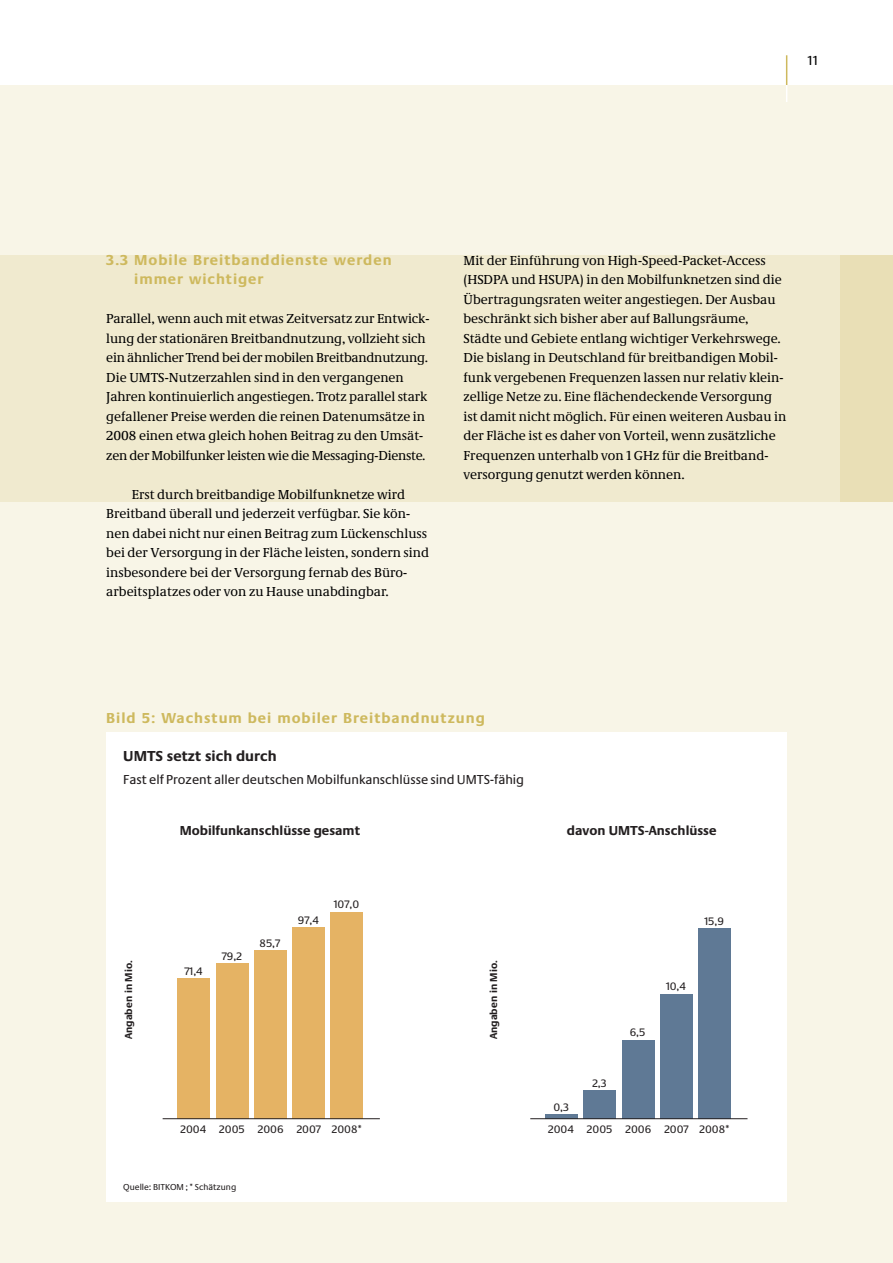
<style>
.page{position:relative;width:893px;height:1263px;background:#fff}
.page>*{position:absolute;margin:0;border:0;box-sizing:border-box;transform-origin:0 0}
.t1{font:700 15px/19.5px "Neue Praxis";letter-spacing:.06em;color:#ceb95e}
.t2{font:700 15px "Neue Praxis";color:#231f20}
.t3{font:13.5px/19.5px "Neue Demos";color:#000}
.t4{font:13.5px "Neue Praxis";color:#231f20}
.t5{font:700 13.5px "Neue Praxis";color:#231f20}
.t6{font:13.5px "Neue Praxis";color:#000}
.t7{font:11.25px "Neue Praxis";color:#231f20}
.t8{font:700 10.5px "Neue Praxis";color:#231f20}
.t9{font:9px "Neue Praxis";color:#231f20}
</style>
<div class="page">
<div style="left:0;top:85px;width:893px;height:1178px;background:#f8f5e7"></div>
<div style="left:0;top:255px;width:893px;height:247px;background:#f0eacf"></div>
<hr style="left:786px;top:55px;width:1px;height:30px;background:#ceb95e">
<svg style="left:786px;top:85px;width:1px;height:17px"></svg>
<div style="left:840px;top:255px;width:53px;height:247px;background:#e9dfb6"></div>
<div style="left:106px;top:733px;width:681px;height:467px;background:#fff"></div>
<hr style="left:545px;top:1114px;width:33px;height:4px;background:#5f7995">
<div style="left:584px;top:1090px;width:32px;height:28px;background:#5f7995"></div>
<div style="left:622px;top:1039px;width:32px;height:79px;background:#5f7995"></div>
<div style="left:660px;top:994px;width:32px;height:124px;background:#5f7995"></div>
<div style="left:698px;top:928px;width:33px;height:190px;background:#5f7995"></div>
<div style="left:178px;top:978px;width:32px;height:140px;background:#e5b364"></div>
<div style="left:216px;top:963px;width:32px;height:155px;background:#e5b364"></div>
<div style="left:254px;top:950px;width:32px;height:168px;background:#e5b364"></div>
<div style="left:293px;top:927px;width:32px;height:191px;background:#e5b364"></div>
<div style="left:331px;top:912px;width:32px;height:206px;background:#e5b364"></div>
<hr style="left:530px;top:1118px;width:217px;height:1px;background:#231f20">
<hr style="left:163px;top:1118px;width:217px;height:1px;background:#231f20">
<p class="t6" style="left:808px;top:55px;width:11px">11</p>
<p class="t1" style="left:134px;top:251px;width:259px;text-indent:-28px">3.3 Mobile Breitbanddienste werden immer wichtiger</p>
<p class="t3" style="left:106px;top:310px;width:325px">Parallel, wenn auch mit etwas Zeitversatz zur Entwick&shy;lung der stationären Breitbandnutzung, vollzieht sich ein ähnlicher Trend bei der mobilen Breitbandnutzung.<br>Die UMTS-Nutzerzahlen sind in den vergangenen Jahren kontinuierlich angestiegen. Trotz parallel stark gefallener Preise werden die reinen Datenumsätze in 2008 einen etwa gleich hohen Beitrag zu den Umsät&shy;zen der Mobilfunker leisten wie die Messaging-Dienste.</p>
<p class="t3" style="left:106px;top:486px;width:324px;text-indent:26px">Erst durch breitbandige Mobilfunknetze wird Breitband überall und jederzeit verfügbar. Sie kön&shy;nen dabei nicht nur einen Beitrag zum Lückenschluss bei der Versorgung in der Fläche leisten, sondern sind insbesondere bei der Versorgung fernab des Büro&shy;arbeitsplatzes oder von zu Hause unabdingbar.</p>
<p class="t3" style="left:463px;top:252px;width:324px">Mit der Einführung von High-Speed-Packet-Access (HSDPA und HSUPA) in den Mobilfunknetzen sind die Übertragungsraten weiter angestiegen. Der Ausbau beschränkt sich bisher aber auf Ballungsräume, Städte und Gebiete entlang wichtiger Verkehrswege.<br>Die bislang in Deutschland für breitbandigen Mobil&shy;funk vergebenen Frequenzen lassen nur relativ klein&shy;zellige Netze zu. Eine flächendeckende Versorgung ist damit nicht möglich. Für einen weiteren Ausbau in der Fläche ist es daher von Vorteil, wenn zusätzliche Frequenzen unterhalb von 1 GHz für die Breitband&shy;versorgung genutzt werden können.</p>
<p class="t1" style="left:106px;top:710px;width:380px">Bild 5: Wachstum bei mobiler Breitbandnutzung</p>
<p class="t2" style="left:123px;top:750px;width:155px">UMTS setzt sich durch</p>
<p class="t4" style="left:123px;top:775px;width:402px">Fast elf Prozent aller deutschen Mobilfunkanschlüsse sind UMTS-fähig</p>
<p class="t5" style="left:180px;top:825px;width:182px">Mobilfunkanschlüsse gesamt</p>
<p class="t5" style="left:567px;top:825px;width:151px">davon UMTS-Anschlüsse</p>
<p class="t7" style="left:260px;top:939px;width:22px">85,7</p>
<p class="t7" style="left:298px;top:916px;width:22px">97,4</p>
<p class="t7" style="left:334px;top:900px;width:27px">107,0</p>
<p class="t7" style="left:222px;top:952px;width:22px">79,2</p>
<p class="t8" style="left:125px;top:1039px;width:80px;rotate:-90deg">Angaben in Mio.</p>
<p class="t8" style="left:490px;top:1039px;width:80px;rotate:-90deg">Angaben in Mio.</p>
<p class="t7" style="left:184px;top:967px;width:20px">71,4</p>
<p class="t7" style="left:553px;top:1103px;width:17px">0,3</p>
<p class="t7" style="left:592px;top:1079px;width:16px">2,3</p>
<p class="t7" style="left:704px;top:917px;width:21px">15,9</p>
<p class="t7" style="left:630px;top:1028px;width:17px">6,5</p>
<p class="t7" style="left:666px;top:982px;width:21px">10,4</p>
<p class="t7" style="left:180px;top:1125px;width:183px">2004 2005 2006 2007 2008*</p>
<p class="t7" style="left:548px;top:1125px;width:183px">2004 2005 2006 2007 2008*</p>
<p class="t9" style="left:123px;top:1184px;width:115px">Quelle: BITKOM ; * Schätzung</p>
</div>
